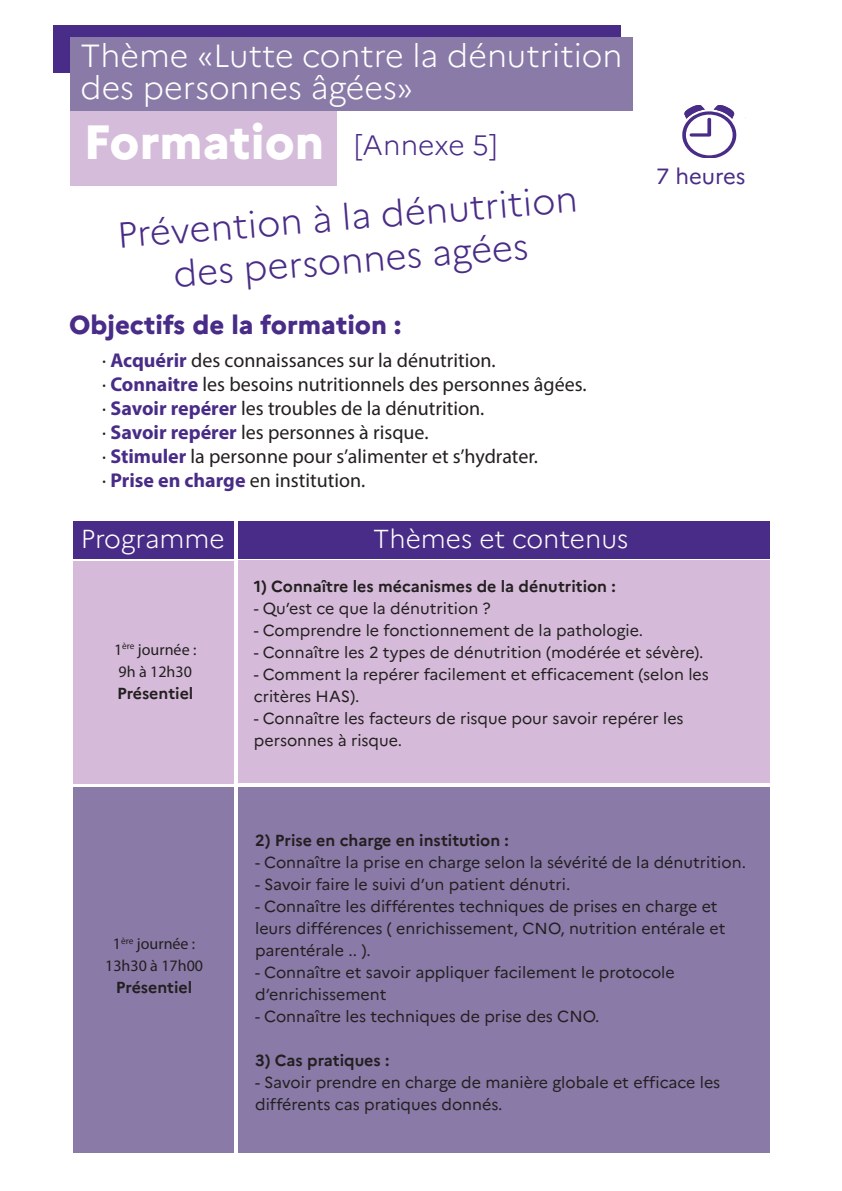
<style>
.page{position:relative;width:842px;height:1191px;background:#fff}
.page>*{position:absolute;margin:0;border:0;box-sizing:border-box;transform-origin:0 0}
.t1{font:800 48px "Marianne";color:#fff}
.t2{font:300 36px/43.2px "Marianne";color:#492c87;text-align:center}
.t3{font:300 32px/32px "Marianne";color:#fff}
.t4{font:300 26px "Marianne";color:#fff}
.t5{font:800 26px "Marianne";color:#492c87}
.t6{font:22px "Marianne";letter-spacing:-.005em;color:#492c87}
.t7{font:20px/24px "Myriad Pro";color:#231f20}
.t8{font:16px/22px "Marianne";color:#231f20}
.t9{font:700 16px "Marianne";color:#231f20}
.t10{font:16px/22px "Myriad Pro";color:#231f20}
.s1{font-weight:300;font-size:28px;color:#492c87}
.s2{font-weight:700;color:#492c87}
</style>
<div class="page">
<div style="left:238px;top:521px;width:532px;height:38px;background:#492c87"></div>
<div style="left:73px;top:521px;width:161px;height:38px;background:#492c87"></div>
<div style="left:73px;top:561px;width:161px;height:222px;background:#d5bbd9"></div>
<div style="left:238px;top:560px;width:532px;height:223px;background:#d5bbd9"></div>
<div style="left:73px;top:787px;width:161px;height:365px;background:#897aa7"></div>
<div style="left:238px;top:787px;width:532px;height:365px;background:#897aa7"></div>
<svg style="left:682px;top:105px;width:54px;height:53px"></svg>
<div style="left:54px;top:26px;width:567px;height:47px;background:#492c87"></div>
<div style="left:70px;top:100px;width:266px;height:86px;background:#d5bcda"></div>
<div style="left:71px;top:37px;width:562px;height:74px;background:#897aa7"></div>
<h3 class="t3" style="left:81px;top:39px;width:543px">Thème «Lutte contre la dénutrition des personnes âgées»</h3>
<h1 class="t1" style="left:83px;top:113px;width:415px">Formation <span class="s1">[Annexe 5]</span></h1>
<h2 class="t2" style="left:116px;top:215px;width:463px;rotate:-5deg">Prévention à la dénutrition des personnes agées</h2>
<h3 class="t5" style="left:69px;top:309px;width:333px">Objectifs de la formation :</h3>
<p class="t7" style="left:102px;top:347px;width:486px">· <span class="s2">Acquérir</span> des connaissances sur la dénutrition.<br>· <span class="s2">Connaitre</span> les besoins nutritionnels des personnes âgées. · <span class="s2">Savoir repérer</span> les troubles de la dénutrition.<br>· <span class="s2">Savoir repérer</span> les personnes à risque.<br>· <span class="s2">Stimuler</span> la personne pour s’alimenter et s’hydrater.<br>· <span class="s2">Prise en charge</span> en institution.</p>
<h3 class="t4" style="left:81px;top:522px;width:145px">Programme</h3>
<h3 class="t4" style="left:373px;top:523px;width:257px">Thèmes et contenus</h3>
<h3 class="t6" style="left:656px;top:162px;width:91px">7 heures</h3>
<p class="t10" style="left:114px;top:638px;width:84px">1<sup>ère</sup> journée :<br>9h à 12h30</p>
<p class="t9" style="left:117px;top:683px;width:78px">Présentiel</p>
<p class="t10" style="left:105px;top:932px;width:99px;text-align:center">1<sup>ère</sup> journée :<br>13h30 à 17h00</p>
<p class="t9" style="left:116px;top:977px;width:78px">Présentiel</p>
<p class="t9" style="left:254px;top:576px;width:363px">1) Connaître les mécanismes de la dénutrition :</p>
<p class="t8" style="left:254px;top:597px;width:238px">- Qu’est ce que la dénutrition ?</p>
<p class="t8" style="left:254px;top:619px;width:391px">- Comprendre le fonctionnement de la pathologie.</p>
<p class="t8" style="left:254px;top:641px;width:451px">- Connaître les 2 types de dénutrition (modérée et sévère).</p>
<p class="t8" style="left:254px;top:663px;width:457px">- Comment la repérer facilement et efficacement (selon les critères HAS).</p>
<p class="t8" style="left:254px;top:707px;width:431px">- Connaître les facteurs de risque pour savoir repérer les personnes à risque.</p>
<p class="t9" style="left:255px;top:830px;width:255px">2) Prise en charge en institution :</p>
<p class="t8" style="left:255px;top:851px;width:492px">- Connaître la prise en charge selon la sévérité de la dénutrition.</p>
<p class="t8" style="left:255px;top:873px;width:317px">- Savoir faire le suivi d’un patient dénutri.</p>
<p class="t8" style="left:255px;top:895px;width:472px">- Connaître les différentes techniques de prises en charge et leurs différences ( enrichissement, CNO, nutrition entérale et parentérale .. ).</p>
<p class="t8" style="left:255px;top:961px;width:421px">- Connaître et savoir appliquer facilement le protocole d’enrichissement</p>
<p class="t8" style="left:255px;top:1005px;width:346px">- Connaître les techniques de prise des CNO.</p>
<p class="t9" style="left:255px;top:1050px;width:136px">3) Cas pratiques :</p>
<p class="t8" style="left:255px;top:1071px;width:467px">- Savoir prendre en charge de manière globale et efficace les différents cas pratiques donnés.</p>
</div>
